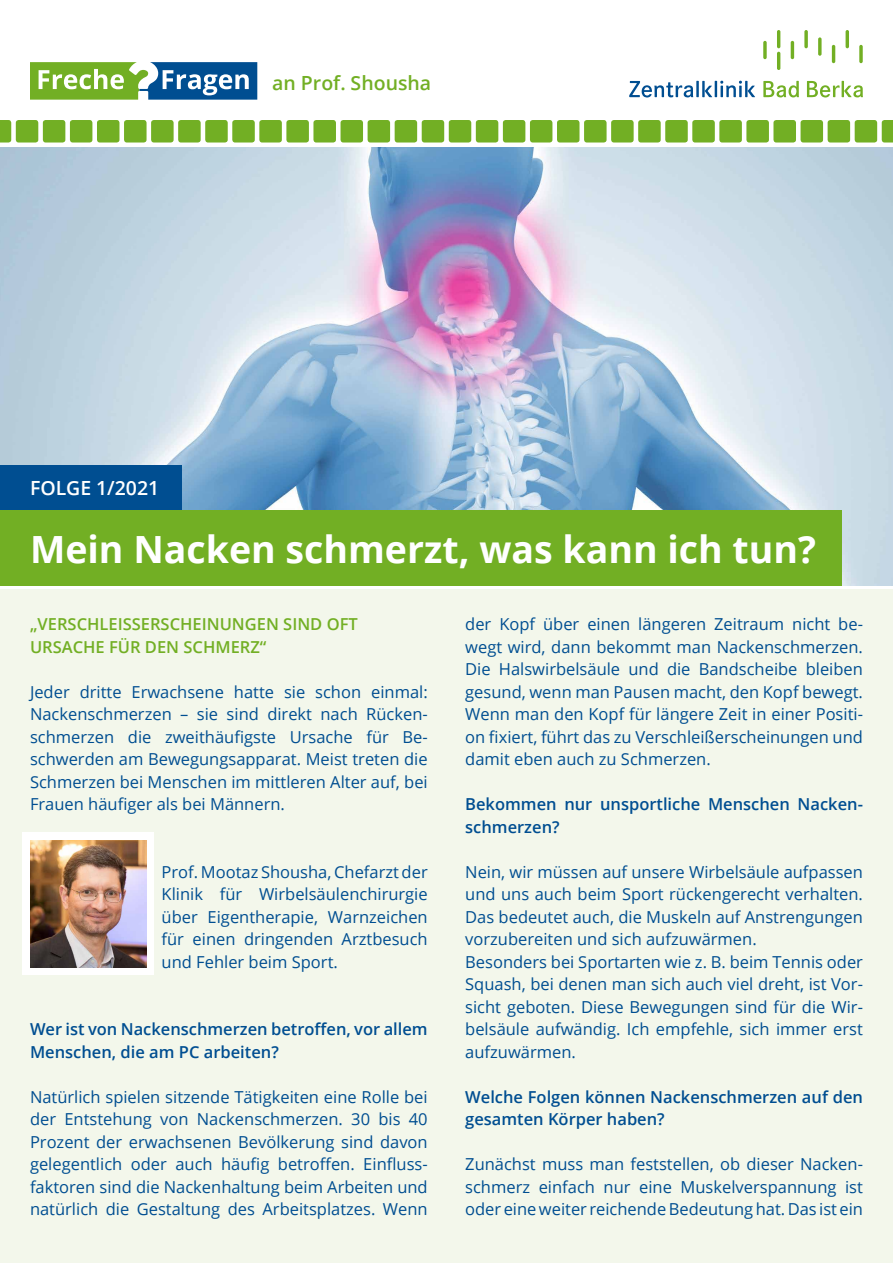
<style>
.page{position:relative;width:893px;height:1263px;background:#fff}
.page>*{position:absolute;margin:0;border:0;box-sizing:border-box;transform-origin:0 0}
.t1{font:700 37.5px "Open Sans";color:#fff}
.t2{font:600 19.5px "Open Sans";color:#72af24}
.t3{font:600 19.5px "Open Sans";color:#fff}
.t4{font:16.5px/22.5px "Open Sans";color:#004e91;text-align:justify}
.t5{font:600 16.5px/22.5px "Open Sans";color:#004e91}
.t6{font:600 16.5px/22.5px "Open Sans";color:#72af24}
</style>
<div class="page">
<svg style="left:763px;top:41px;width:4px;height:18px"></svg>
<hr style="left:777px;top:30px;width:3px;height:18px;background:#72af24;border-radius:2px">
<hr style="left:777px;top:52px;width:3px;height:18px;background:#72af24;border-radius:2px">
<hr style="left:791px;top:41px;width:3px;height:18px;background:#72af24;border-radius:2px">
<svg style="left:804px;top:30px;width:4px;height:18px"></svg>
<svg style="left:818px;top:37px;width:4px;height:19px"></svg>
<hr style="left:832px;top:45px;width:3px;height:18px;background:#72af24;border-radius:2px">
<hr style="left:846px;top:30px;width:3px;height:18px;background:#72af24;border-radius:2px">
<svg style="left:859px;top:45px;width:4px;height:18px"></svg>
<svg style="left:629px;top:81px;width:126px;height:17px"></svg>
<svg style="left:763px;top:81px;width:100px;height:17px"></svg>
<svg style="left:0;top:120px;width:11px;height:23px"></svg>
<div style="left:16px;top:120px;width:22px;height:23px;background:#72af24;border-radius:3px"></div>
<div style="left:43px;top:120px;width:22px;height:23px;background:#72af24;border-radius:3px"></div>
<div style="left:70px;top:120px;width:22px;height:23px;background:#72af24;border-radius:3px"></div>
<div style="left:97px;top:120px;width:22px;height:23px;background:#72af24;border-radius:3px"></div>
<div style="left:124px;top:120px;width:23px;height:23px;background:#72af24;border-radius:3px"></div>
<div style="left:151px;top:120px;width:23px;height:23px;background:#72af24;border-radius:3px"></div>
<div style="left:178px;top:120px;width:23px;height:23px;background:#72af24;border-radius:3px"></div>
<div style="left:205px;top:120px;width:23px;height:23px;background:#72af24;border-radius:3px"></div>
<div style="left:232px;top:120px;width:23px;height:23px;background:#72af24;border-radius:3px"></div>
<div style="left:259px;top:120px;width:23px;height:23px;background:#72af24;border-radius:3px"></div>
<div style="left:286px;top:120px;width:23px;height:23px;background:#72af24;border-radius:3px"></div>
<div style="left:313px;top:120px;width:23px;height:23px;background:#72af24;border-radius:3px"></div>
<div style="left:341px;top:120px;width:22px;height:23px;background:#72af24;border-radius:3px"></div>
<div style="left:368px;top:120px;width:22px;height:23px;background:#72af24;border-radius:3px"></div>
<div style="left:395px;top:120px;width:22px;height:23px;background:#72af24;border-radius:3px"></div>
<div style="left:422px;top:120px;width:22px;height:23px;background:#72af24;border-radius:3px"></div>
<div style="left:449px;top:120px;width:22px;height:23px;background:#72af24;border-radius:3px"></div>
<div style="left:476px;top:120px;width:22px;height:23px;background:#72af24;border-radius:3px"></div>
<div style="left:503px;top:120px;width:22px;height:23px;background:#72af24;border-radius:3px"></div>
<div style="left:530px;top:120px;width:22px;height:23px;background:#72af24;border-radius:3px"></div>
<div style="left:557px;top:120px;width:22px;height:23px;background:#72af24;border-radius:3px"></div>
<div style="left:584px;top:120px;width:23px;height:23px;background:#72af24;border-radius:3px"></div>
<div style="left:611px;top:120px;width:23px;height:23px;background:#72af24;border-radius:3px"></div>
<div style="left:638px;top:120px;width:23px;height:23px;background:#72af24;border-radius:3px"></div>
<div style="left:665px;top:120px;width:23px;height:23px;background:#72af24;border-radius:3px"></div>
<div style="left:692px;top:120px;width:23px;height:23px;background:#72af24;border-radius:3px"></div>
<div style="left:719px;top:120px;width:23px;height:23px;background:#72af24;border-radius:3px"></div>
<div style="left:746px;top:120px;width:23px;height:23px;background:#72af24;border-radius:3px"></div>
<div style="left:773px;top:120px;width:23px;height:23px;background:#72af24;border-radius:3px"></div>
<div style="left:800px;top:120px;width:23px;height:23px;background:#72af24;border-radius:3px"></div>
<div style="left:828px;top:120px;width:22px;height:23px;background:#72af24;border-radius:3px"></div>
<div style="left:855px;top:120px;width:22px;height:23px;background:#72af24;border-radius:3px"></div>
<svg style="left:882px;top:120px;width:11px;height:23px"></svg>
<svg style="left:30px;top:62px;width:227px;height:38px"></svg>
<img style="left:0;top:147px;width:893px;height:438px">
<div style="left:0;top:590px;width:893px;height:673px;background:#f3f7eb"></div>
<div style="left:0;top:465px;width:182px;height:45px;background:#004e91"></div>
<div style="left:0;top:510px;width:842px;height:75px;background:#72af24"></div>
<div style="left:22px;top:832px;width:132px;height:143px;background:#fff"></div>
<img style="left:30px;top:840px;width:117px;height:128px">
<p class="t2" style="left:272px;top:70px;width:160px">an Prof. Shousha</p>
<p class="t3" style="left:30px;top:475px;width:131px">FOLGE 1/2021</p>
<h1 class="t1" style="left:30px;top:522px;width:787px">Mein Nacken schmerzt, was kann ich tun?</h1>
<p class="t6" style="left:30px;top:612px;width:329px">„VERSCHLEISSERSCHEINUNGEN SIND OFT<br>URSACHE FÜR DEN SCHMERZ“</p>
<p class="t4" style="left:30px;top:680px;width:399px">Jeder dritte Erwachsene hatte sie schon einmal:<br>Nackenschmerzen – sie sind direkt nach Rücken&shy;schmerzen die zweithäufigste Ursache für Be&shy;schwerden am Bewegungsapparat. Meist treten die Schmerzen bei Menschen im mittleren Alter auf, bei Frauen häufiger als bei Männern.</p>
<p class="t4" style="left:162px;top:860px;width:268px">Prof. Mootaz Shousha, Chefarzt der Klinik für Wirbelsäulenchirurgie über Eigentherapie, Warnzeichen für einen dringenden Arztbesuch und Fehler beim Sport.</p>
<p class="t5" style="left:30px;top:1017px;width:399px">Wer ist von Nackenschmerzen betroffen, vor allem<br>Menschen, die am PC arbeiten?</p>
<p class="t4" style="left:30px;top:1085px;width:399px">Natürlich spielen sitzende Tätigkeiten eine Rolle bei der Entstehung von Nackenschmerzen. 30 bis 40<br>Prozent der erwachsenen Bevölkerung sind davon gelegentlich oder auch häufig betroffen. Einfluss&shy;faktoren sind die Nackenhaltung beim Arbeiten und natürlich die Gestaltung des Arbeitsplatzes. Wenn</p>
<p class="t4" style="left:465px;top:612px;width:399px">der Kopf über einen längeren Zeitraum nicht be&shy;wegt wird, dann bekommt man Nackenschmerzen.<br>Die Halswirbelsäule und die Bandscheibe bleiben gesund, wenn man Pausen macht, den Kopf bewegt.<br>Wenn man den Kopf für längere Zeit in einer Positi&shy;on fixiert, führt das zu Verschleißerscheinungen und damit eben auch zu Schmerzen.</p>
<p class="t5" style="left:465px;top:793px;width:399px">Bekommen nur unsportliche Menschen Nacken&shy;schmerzen?</p>
<p class="t4" style="left:465px;top:860px;width:399px;text-align:left">Nein, wir müssen auf unsere Wirbelsäule aufpassen und uns auch beim Sport rückengerecht verhalten.<br>Das bedeutet auch, die Muskeln auf Anstrengungen vorzubereiten und sich aufzuwärmen.<br>Besonders bei Sportarten wie z. B. beim Tennis oder Squash, bei denen man sich auch viel dreht, ist Vor&shy;sicht geboten. Diese Bewegungen sind für die Wir&shy;belsäule aufwändig. Ich empfehle, sich immer erst aufzuwärmen.</p>
<p class="t5" style="left:465px;top:1085px;width:399px">Welche Folgen können Nackenschmerzen auf den gesamten Körper haben?</p>
<p class="t4" style="left:465px;top:1153px;width:399px">Zunächst muss man feststellen, ob dieser Nacken&shy;schmerz einfach nur eine Muskelverspannung ist oder eine weiter reichende Bedeutung hat. Das ist ein</p>
</div>
